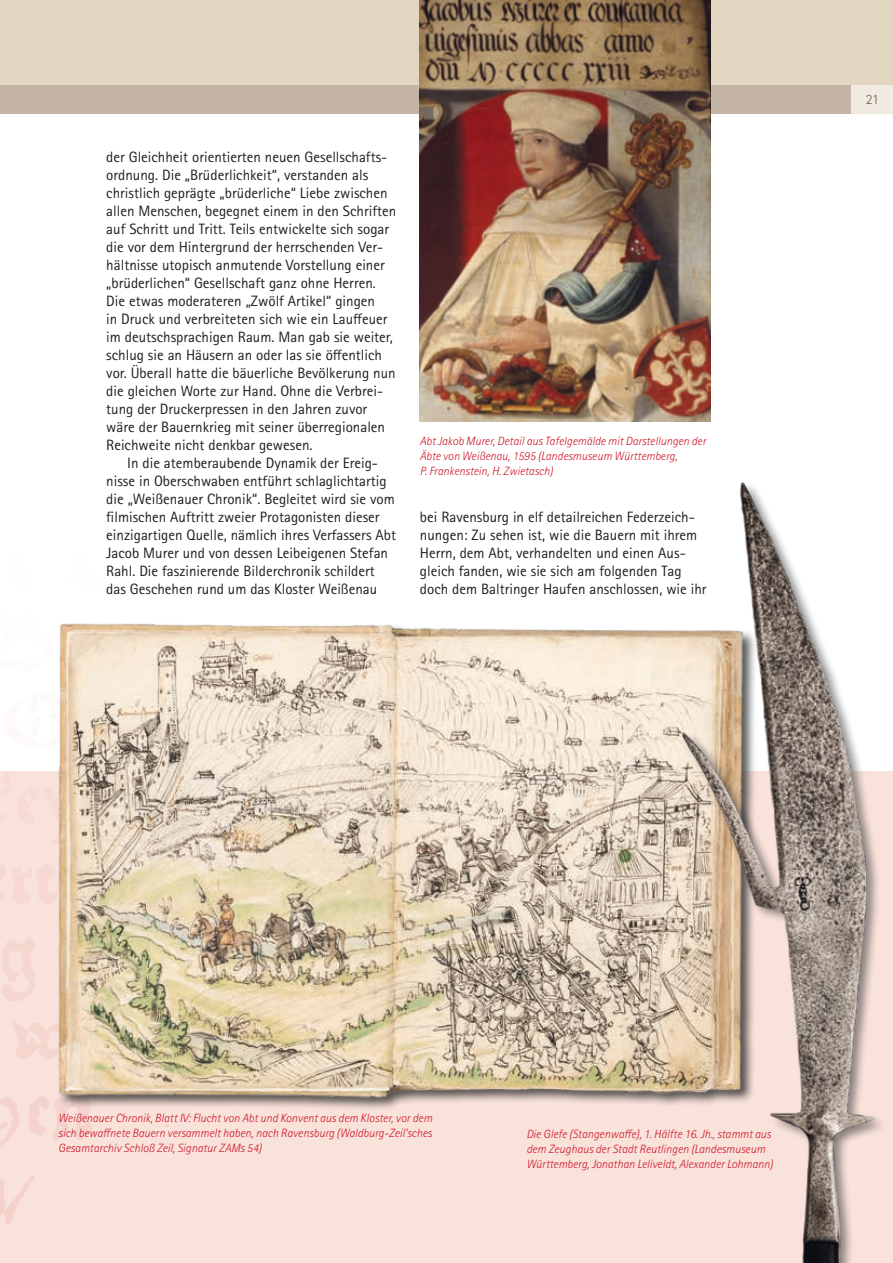
<style>
.page{position:relative;width:893px;height:1263px;background:#fff}
.page>*{position:absolute;margin:0;border:0;box-sizing:border-box;transform-origin:0 0}
.t1{font:15px/18px "Rotis Sans Serif Pro";color:#1d1e1f}
.t2{font:300 14.25px "Rotis Sans Serif Pro";color:#6e5d4c}
.t3{font:italic 300 12px/15px "Rotis Sans Serif Pro";color:#ce1528}
</style>
<div class="page">
<div style="left:0;top:772px;width:893px;height:491px;background:#f9e2da"></div>
<div style="left:0;top:0;width:893px;height:108px;background:#e3d6c0"></div>
<div style="left:0;top:85px;width:893px;height:29px;background:#c4b4a5"></div>
<div style="left:852px;top:85px;width:41px;height:29px;background:#f0eae0"></div>
<img style="left:420px;top:0;width:291px;height:422px">
<img style="left:38px;top:623px;width:632px;height:478px">
<img style="left:670px;top:482px;width:221px;height:781px">
<p class="t1" style="left:106px;top:148px;width:291px">der Gleichheit orientierten neuen Gesellschafts&shy;ordnung. Die „Brüderlichkeit“, verstanden als christlich geprägte „brüderliche“ Liebe zwischen allen Menschen, begegnet einem in den Schriften auf Schritt und Tritt. Teils entwickelte sich sogar die vor dem Hintergrund der herrschenden Ver&shy;hältnisse utopisch anmutende Vorstellung einer „brüderlichen“ Gesellschaft ganz ohne Herren.<br>Die etwas moderateren „Zwölf Artikel“ gingen<br>in Druck und verbreiteten sich wie ein Lauffeuer im deutschsprachigen Raum. Man gab sie weiter, schlug sie an Häusern an oder las sie öffentlich vor. Überall hatte die bäuerliche Bevölkerung nun die gleichen Worte zur Hand. Ohne die Verbrei&shy;tung der Druckerpressen in den Jahren zuvor wäre der Bauernkrieg mit seiner überregionalen Reichweite nicht denkbar gewesen.</p>
<p class="t1" style="left:106px;top:454px;width:291px;text-indent:21px">In die atemberaubende Dynamik der Ereig&shy;nisse in Oberschwaben entführt schlaglichtartig die „Weißenauer Chronik“. Begleitet wird sie vom filmischen Auftritt zweier Protagonisten dieser einzigartigen Quelle, nämlich ihres Verfassers Abt Jacob Murer und von dessen Leibeigenen Stefan Rahl. Die faszinierende Bilderchronik schildert das Geschehen rund um das Kloster Weißenau</p>
<p class="t3" style="left:420px;top:434px;width:288px">Abt Jakob Murer, Detail aus Tafelgemälde mit Darstellungen der<br>Äbte von Weißenau, 1595 (Landesmuseum Württemberg,<br>P. Frankenstein, H. Zwietasch)</p>
<p class="t1" style="left:420px;top:508px;width:288px">bei Ravensburg in elf detailreichen Federzeich&shy;nungen: Zu sehen ist, wie die Bauern mit ihrem Herrn, dem Abt, verhandelten und einen Aus&shy;gleich fanden, wie sie sich am folgenden Tag doch dem Baltringer Haufen anschlossen, wie ihr</p>
<p class="t2" style="left:866px;top:91px;width:15px">21</p>
<p class="t3" style="left:58px;top:1110px;width:375px;text-align:justify">Weißenauer Chronik, Blatt IV: Flucht von Abt und Konvent aus dem Kloster, vor dem sich bewaffnete Bauern versammelt haben, nach Ravensburg (Waldburg-Zeil’sches Gesamtarchiv Schloß Zeil, Signatur ZAMs 54)</p>
<p class="t3" style="left:526px;top:1127px;width:248px">Die Glefe (Stangenwaffe), 1. Hälfte 16. Jh., stammt aus dem Zeughaus der Stadt Reutlingen (Landesmuseum<br>Württemberg, Jonathan Leliveldt, Alexander Lohmann)</p>
</div>
